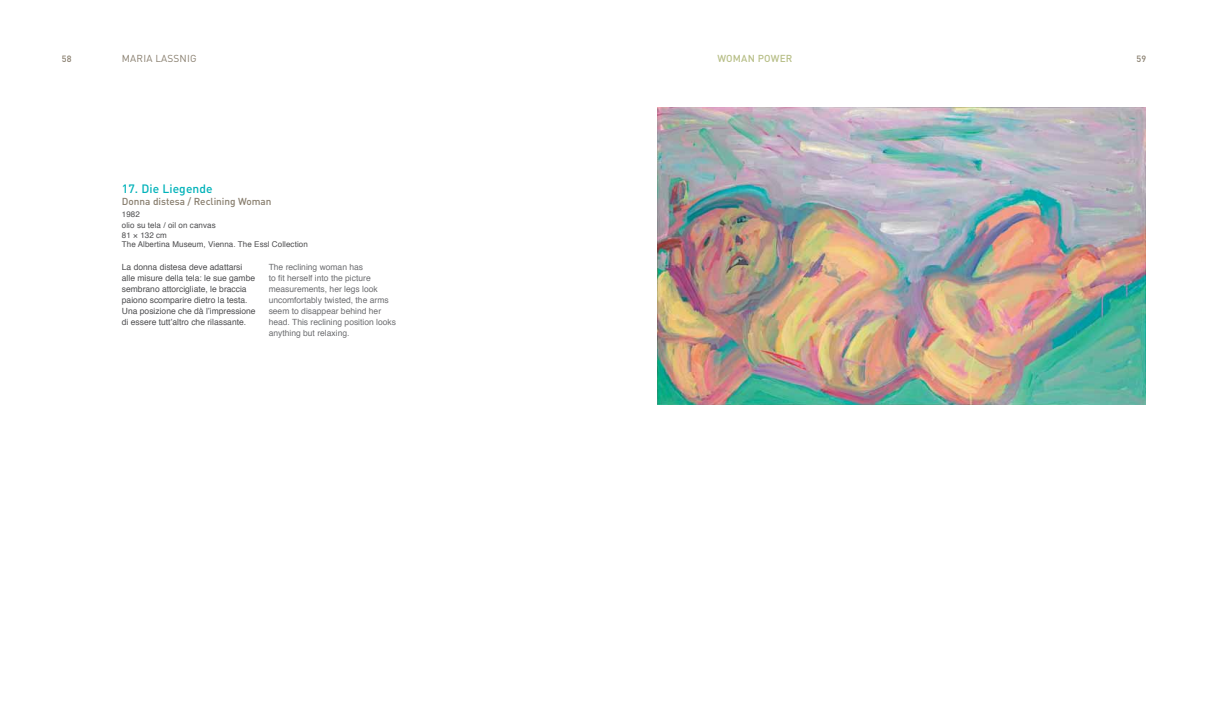
<style>
.page{position:relative;width:1208px;height:726px;background:#fff}
.page>*{position:absolute;margin:0;border:0;box-sizing:border-box;transform-origin:0 0}
.t1{font:500 12px "DIN";letter-spacing:.01em;color:#00b2b9}
.t2{font:500 10px "DIN";color:#887e6e}
.t3{font:10px "DIN";letter-spacing:.02em;color:#887e6e}
.t4{font:500 10px "DIN";letter-spacing:.02em;color:#b8bf88}
.t5{font:500 9px "DIN";color:#887e6e}
.t6{font:8.5px/11px "Helvetica";color:#4d4d4f}
.t7{font:8.5px/11px "Helvetica";color:#6d6e71}
.t8{font:8px/11px "Helvetica";letter-spacing:.01em;color:#4d4d4f}
</style>
<div class="page">
<img style="left:657px;top:108px;width:488px;height:296px">
<p class="t5" style="left:62px;top:53px;width:11px">58</p>
<p class="t3" style="left:122px;top:52px;width:76px">MARIA LASSNIG</p>
<p class="t4" style="left:717px;top:52px;width:77px">WOMAN POWER</p>
<p class="t5" style="left:1136px;top:53px;width:11px">59</p>
<h1 class="t1" style="left:122px;top:180px;width:92px">17. Die Liegende</h1>
<p class="t2" style="left:122px;top:194px;width:151px">Donna distesa / Reclining Woman</p>
<p class="t8" style="left:122px;top:209px;width:95px">1982<br>olio su tela / oil on canvas</p>
<p class="t8" style="left:122px;top:230px;width:187px;line-height:9.6px">81 × 132 cm<br>The Albertina Museum, Vienna. The Essl Collection</p>
<p class="t6" style="left:122px;top:262px;width:135px">La donna distesa deve adattarsi alle misure della tela: le sue gambe sembrano attorcigliate, le braccia paiono scomparire dietro la testa.<br>Una posizione che dà l’impressione di essere tutt’altro che rilassante.</p>
<p class="t7" style="left:269px;top:262px;width:129px">The reclining woman has<br>to fit herself into the picture measurements, her legs look uncomfortably twisted, the arms seem to disappear behind her head. This reclining position looks anything but relaxing.</p>
</div>
